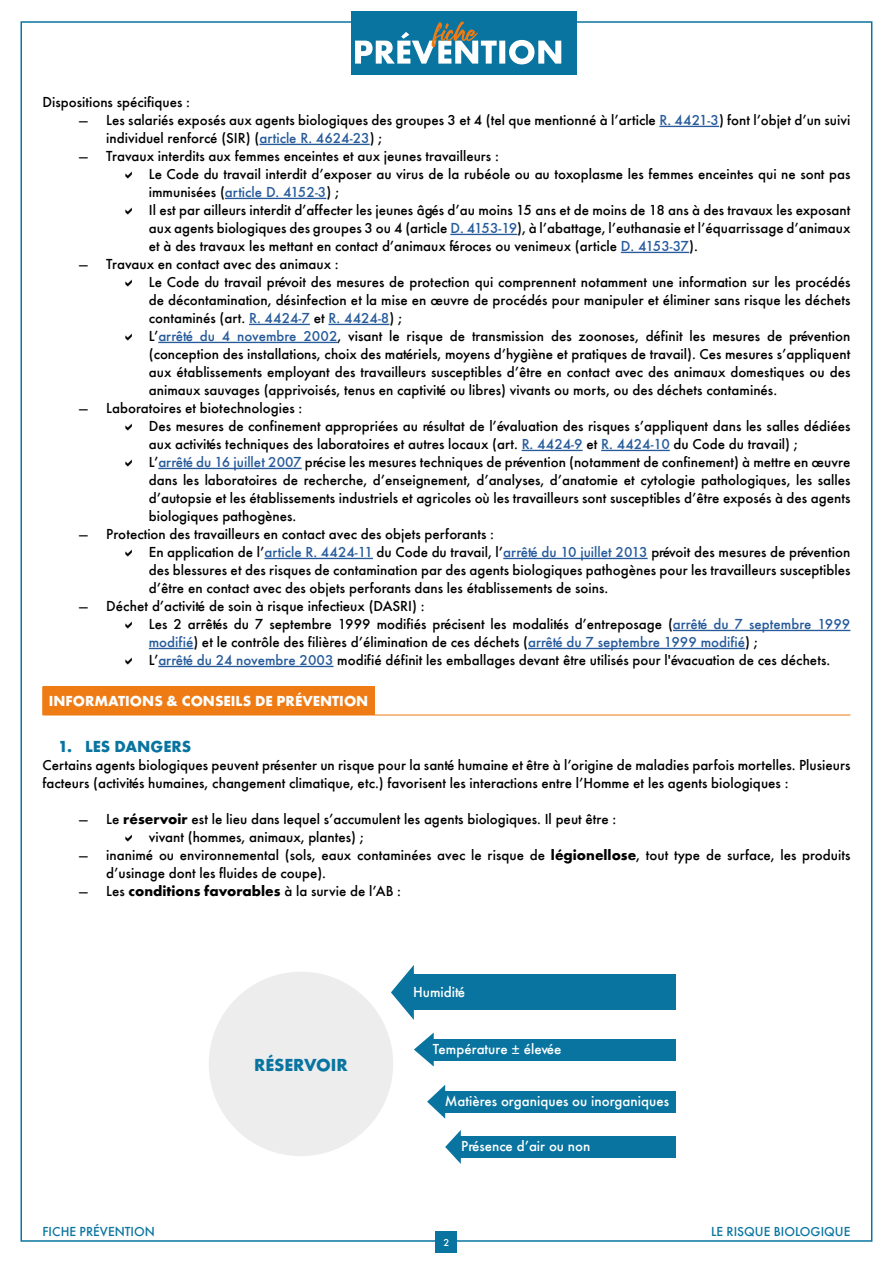
<style>
.page{position:relative;width:893px;height:1263px;background:#fff}
.page>*{position:absolute;margin:0;border:0;box-sizing:border-box;transform-origin:0 0}
.t1{font:700 18px "Futura T";color:#08749f}
.t2{font:700 16.5px "Futura T";color:#08749f}
.t3{font:500 15px/18px "Futura T";color:#000}
.t4{font:500 15px "Futura T";color:#fff}
.t5{font:700 15px "Futura T";color:#fff}
.t6{font:500 13.5px "Futura T";color:#08749f}
.t7{font:500 10.5px "Futura T";color:#fff}
.s1{color:#275b9b}
.s2{font-weight:700}
</style>
<div class="page">
<div style="left:436px;top:1231px;width:21px;height:21px;background:#08749f"></div>
<div style="left:351px;top:11px;width:226px;height:63px;background:#08749f"></div>
<svg style="left:355px;top:21px;width:206px;height:43px"></svg>
<hr style="left:659px;top:126px;width:60px;height:1px;background:#275b9b">
<hr style="left:259px;top:144px;width:111px;height:1px;background:#275b9b">
<hr style="left:225px;top:198px;width:101px;height:1px;background:#275b9b">
<hr style="left:450px;top:234px;width:67px;height:1px;background:#275b9b">
<hr style="left:621px;top:252px;width:68px;height:1px;background:#275b9b">
<hr style="left:249px;top:324px;width:61px;height:1px;background:#275b9b">
<hr style="left:328px;top:324px;width:61px;height:1px;background:#275b9b">
<hr style="left:158px;top:342px;width:179px;height:1px;background:#275b9b">
<hr style="left:522px;top:450px;width:61px;height:1px;background:#275b9b">
<hr style="left:601px;top:450px;width:69px;height:1px;background:#275b9b">
<hr style="left:158px;top:468px;width:144px;height:1px;background:#275b9b">
<hr style="left:264px;top:558px;width:109px;height:1px;background:#275b9b">
<hr style="left:503px;top:558px;width:145px;height:1px;background:#275b9b">
<hr style="left:673px;top:630px;width:177px;height:1px;background:#275b9b">
<hr style="left:149px;top:648px;width:44px;height:1px;background:#275b9b">
<hr style="left:528px;top:648px;width:217px;height:1px;background:#275b9b">
<hr style="left:158px;top:666px;width:176px;height:1px;background:#275b9b">
<div style="left:43px;top:687px;width:331px;height:28px;background:#ef7b14"></div>
<hr style="left:43px;top:686px;width:331px;height:1px;background:#ef7b14">
<svg style="left:42px;top:687px;width:1px;height:28px"></svg>
<hr style="left:43px;top:715px;width:331px;height:1px;background:#ef7b14">
<hr style="left:374px;top:715px;width:476px;height:1px;background:#ef7b14">
<div style="left:209px;top:972px;width:184px;height:184px;background:#ededed;border-radius:50%"></div>
<svg style="left:391px;top:965px;width:23px;height:55px"></svg>
<div style="left:414px;top:975px;width:262px;height:35px;background:#08749f"></div>
<svg style="left:414px;top:1032px;width:20px;height:34px"></svg>
<div style="left:434px;top:1038px;width:242px;height:22px;background:#08749f"></div>
<svg style="left:427px;top:1085px;width:18px;height:34px"></svg>
<div style="left:445px;top:1091px;width:231px;height:22px;background:#08749f"></div>
<svg style="left:445px;top:1130px;width:16px;height:34px"></svg>
<div style="left:461px;top:1136px;width:215px;height:22px;background:#08749f"></div>
<p class="t3" style="left:43px;top:93px;width:149px">Dispositions spécifiques :</p>
<p class="t3" style="left:106px;top:111px;width:746px;text-indent:-27px">— Les salariés exposés aux agents biologiques des groupes 3 et 4 (tel que mentionné à l’article <span class="s1">R. 4421-3</span>) font l’objet d’un suivi individuel renforcé (SIR) (<span class="s1">article R. 4624-23</span>) ;</p>
<p class="t3" style="left:149px;top:147px;width:703px;text-indent:-70px">— Travaux interdits aux femmes enceintes et aux jeunes travailleurs :<br>Le Code du travail interdit d’exposer au virus de la rubéole ou au toxoplasme les femmes enceintes qui ne sont pas immunisées (<span class="s1">article D. 4152-3</span>) ;<br>Il est par ailleurs interdit d’affecter les jeunes âgés d’au moins 15 ans et de moins de 18 ans à des travaux les exposant aux agents biologiques des groupes 3 ou 4 (article <span class="s1">D. 4153-19</span>), à l’abattage, l’euthanasie et l’équarrissage d’animaux et à des travaux les mettant en contact d’animaux féroces ou venimeux (article <span class="s1">D. 4153-37</span>).</p>
<p class="t3" style="left:149px;top:255px;width:703px;text-indent:-70px">— Travaux en contact avec des animaux :<br>Le Code du travail prévoit des mesures de protection qui comprennent notamment une information sur les procédés de décontamination, désinfection et la mise en œuvre de procédés pour manipuler et éliminer sans risque les déchets contaminés (art. <span class="s1">R. 4424-7</span> et <span class="s1">R. 4424-8</span>) ;<br>L’<span class="s1">arrêté du 4 novembre 2002</span>, visant le risque de transmission des zoonoses, définit les mesures de prévention (conception des installations, choix des matériels, moyens d’hygiène et pratiques de travail). Ces mesures s’appliquent aux établissements employant des travailleurs susceptibles d’être en contact avec des animaux domestiques ou des animaux sauvages (apprivoisés, tenus en captivité ou libres) vivants ou morts, ou des déchets contaminés.</p>
<p class="t3" style="left:149px;top:399px;width:703px;text-indent:-70px">— Laboratoires et biotechnologies :<br>Des mesures de confinement appropriées au résultat de l’évaluation des risques s’appliquent dans les salles dédiées aux activités techniques des laboratoires et autres locaux (art. <span class="s1">R. 4424-9</span> et <span class="s1">R. 4424-10</span> du Code du travail) ;<br>L’<span class="s1">arrêté du 16 juillet 2007</span> précise les mesures techniques de prévention (notamment de confinement) à mettre en œuvre dans les laboratoires de recherche, d’enseignement, d’analyses, d’anatomie et cytologie pathologiques, les salles d’autopsie et les établissements industriels et agricoles où les travailleurs sont susceptibles d’être exposés à des agents biologiques pathogènes.</p>
<p class="t3" style="left:149px;top:525px;width:703px;text-indent:-70px">— Protection des travailleurs en contact avec des objets perforants :<br>En application de l’<span class="s1">article R. 4424-11</span> du Code du travail, l’<span class="s1">arrêté du 10 juillet 2013</span> prévoit des mesures de prévention des blessures et des risques de contamination par des agents biologiques pathogènes pour les travailleurs susceptibles d’être en contact avec des objets perforants dans les établissements de soins.</p>
<p class="t3" style="left:149px;top:597px;width:703px;text-indent:-70px">— Déchet d’activité de soin à risque infectieux (DASRI) :<br>Les 2 arrêtés du 7 septembre 1999 modifiés précisent les modalités d’entreposage (<span class="s1">arrêté du 7 septembre 1999 modifié</span>) et le contrôle des filières d’élimination de ces déchets (<span class="s1">arrêté du 7 septembre 1999 modifié</span>) ;<br>L’<span class="s1">arrêté du 24 novembre 2003</span> modifié définit les emballages devant être utilisés pour l'évacuation de ces déchets.</p>
<p class="t5" style="left:49px;top:693px;width:321px">INFORMATIONS &amp; CONSEILS DE PRÉVENTION</p>
<p class="t2" style="left:58px;top:737px;width:135px">1. LES DANGERS</p>
<p class="t3" style="left:43px;top:756px;width:809px">Certains agents biologiques peuvent présenter un risque pour la santé humaine et être à l’origine de maladies parfois mortelles. Plusieurs facteurs (activités humaines, changement climatique, etc.) favorisent les interactions entre l’Homme et les agents biologiques :</p>
<p class="t3" style="left:149px;top:810px;width:469px;text-indent:-70px">— Le <span class="s2">réservoir</span> est le lieu dans lequel s’accumulent les agents biologiques. Il peut être : vivant (hommes, animaux, plantes) ;</p>
<p class="t3" style="left:106px;top:846px;width:746px;text-indent:-27px">— inanimé ou environnemental (sols, eaux contaminées avec le risque de <span class="s2">légionellose</span>, tout type de surface, les produits d’usinage dont les fluides de coupe).</p>
<p class="t3" style="left:79px;top:882px;width:323px">— Les <span class="s2">conditions favorables</span> à la survie de l’AB :</p>
<p class="t1" style="left:254px;top:1054px;width:95px">RÉSERVOIR</p>
<p class="t4" style="left:413px;top:983px;width:53px">Humidité</p>
<p class="t4" style="left:433px;top:1040px;width:130px">Température ± élevée</p>
<p class="t4" style="left:445px;top:1092px;width:226px">Matières organiques ou inorganiques</p>
<p class="t4" style="left:461px;top:1137px;width:131px">Présence d’air ou non</p>
<p class="t6" style="left:43px;top:1224px;width:114px">FICHE PRÉVENTION</p>
<p class="t6" style="left:711px;top:1224px;width:141px">LE RISQUE BIOLOGIQUE</p>
<p class="t7" style="left:443px;top:1236px;width:7px">2</p>
</div>
